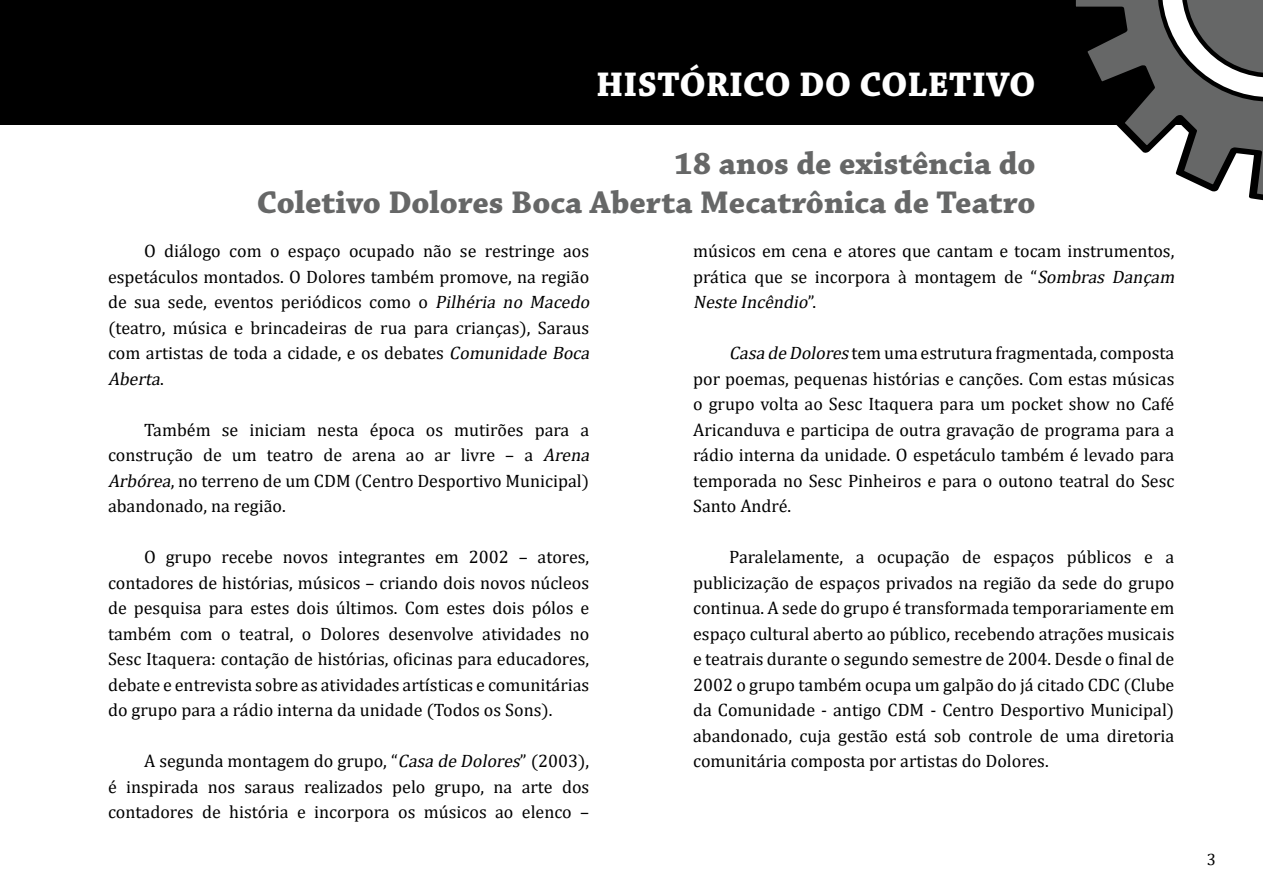
<style>
.page{position:relative;width:1263px;height:893px;background:#fff}
.page>*{position:absolute;margin:0;border:0;box-sizing:border-box;transform-origin:0 0}
.t1{font:700 36px "Chaparral Pro";color:#fff}
.t2{font:700 33px/39px "Chaparral Pro";color:#666767;text-align:right}
.t3{font:18px/25.5px "Cambria Math";color:#000;text-align:justify}
.t4{font:16.5px "Cambria Math";color:#000}
.s1{font-style:italic}
</style>
<div class="page">
<div style="left:0;top:0;width:1263px;height:124px;background:#000"></div>
<svg style="left:1068px;top:0;width:195px;height:201px"></svg>
<h1 class="t1" style="left:596px;top:63px;width:441px">HISTÓRICO DO COLETIVO</h1>
<h2 class="t2" style="left:257px;top:145px;width:780px">18 anos de existência do<br>Coletivo Dolores Boca Aberta Mecatrônica de Teatro</h2>
<p class="t3" style="left:108px;top:238px;width:500px;text-align:left;text-indent:36px">O diálogo com o espaço ocupado não se restringe aos espetáculos montados. O Dolores também promove, na região de sua sede, eventos periódicos como o <span class="s1">PilhérianoMacedo </span>(teatro, música e brincadeiras de rua para crianças), Saraus com artistas de toda a cidade, e os debates <span class="s1">ComunidadeBoca Aberta</span>.</p>
<p class="t3" style="left:108px;top:417px;width:500px;text-align:left;text-indent:36px">Também se iniciam nesta época os mutirões para a construção de um teatro de arena ao ar livre – a <span class="s1">Arena Arbórea</span>, no terreno de um CDM (Centro Desportivo Municipal) abandonado, na região.</p>
<p class="t3" style="left:108px;top:544px;width:483px;text-indent:36px">O grupo recebe novos integrantes em 2002 – atores, contadores de histórias, músicos – criando dois novos núcleos de pesquisa para estes dois últimos. Com estes dois pólos e também com o teatral, o Dolores desenvolve atividades no Sesc Itaquera: contação de histórias, oficinas para educadores, debate e entrevista sobre as atividades artísticas e comunitárias do grupo para a rádio interna da unidade (Todos os Sons).</p>
<p class="t3" style="left:108px;top:748px;width:483px;text-indent:36px">A segunda montagem do grupo, “<span class="s1">CasadeDolores</span>” (2003), é inspirada nos saraus realizados pelo grupo, na arte dos contadores de história e incorpora os músicos ao elenco –</p>
<p class="t3" style="left:693px;top:238px;width:500px;text-align:left">músicos em cena e atores que cantam e tocam instrumentos, prática que se incorpora à montagem de “<span class="s1">SombrasDançam<br>NesteIncêndio</span>”.</p>
<p class="t3" style="left:693px;top:340px;width:483px;text-indent:36px"><span class="s1">CasadeDolores</span>tem uma estrutura fragmentada, composta por poemas, pequenas histórias e canções. Com estas músicas o grupo volta ao Sesc Itaquera para um pocket show no Café Aricanduva e participa de outra gravação de programa para a rádio interna da unidade. O espetáculo também é levado para temporada no Sesc Pinheiros e para o outono teatral do Sesc Santo André.</p>
<p class="t3" style="left:693px;top:544px;width:483px;text-indent:36px">Paralelamente, a ocupação de espaços públicos e a publicização de espaços privados na região da sede do grupo continua. A sede do grupo é transformada temporariamente em espaço cultural aberto ao público, recebendo atrações musicais e teatrais durante o segundo semestre de 2004. Desde o final de 2002 o grupo também ocupa um galpão do já citado CDC (Clube da Comunidade - antigo CDM - Centro Desportivo Municipal) abandonado, cuja gestão está sob controle de uma diretoria comunitária composta por artistas do Dolores.</p>
<p class="t4" style="left:1207px;top:849px;width:11px">3</p>
</div>
